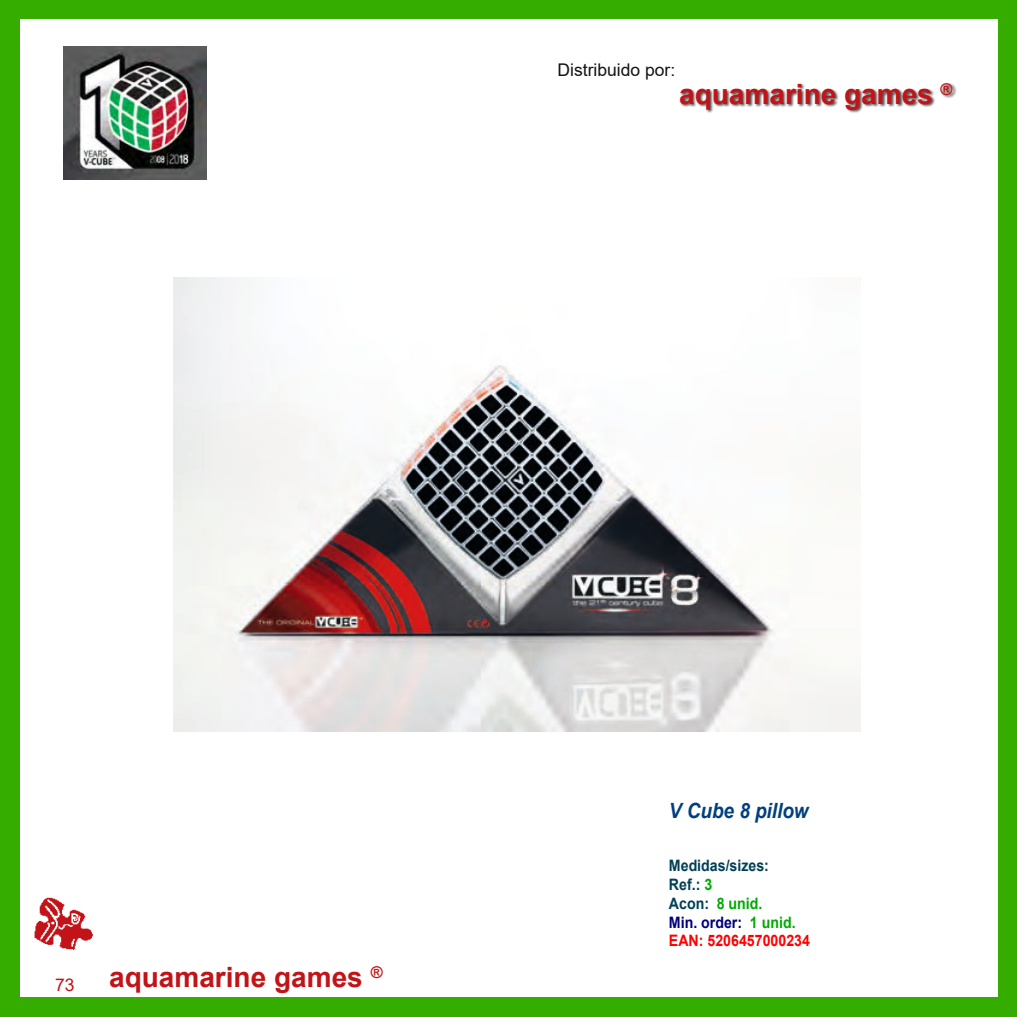
<style>
.page{position:relative;width:1017px;height:1017px;background:#34ac00}
.page>*{position:absolute;margin:0;border:0;box-sizing:border-box;transform-origin:0 0}
.t1{font:700 28px "Arial";color:#c21418}
.t2{font:italic 700 21px "Arial";color:#004080;scale:.9 1}
.t3{font:17.5px "Arial";color:#141314}
.t4{font:700 15.75px/18.9px "Arial";color:#004055;scale:.9 1}
.s1{color:#0a0}
.s2{color:#000080}
.s3{color:#f00}
</style>
<div class="page">
<div style="left:20px;top:20px;width:977px;height:977px;background:#fff"></div>
<img style="left:34px;top:897px;width:59px;height:53px">
<div style="left:679px;top:83px;width:277px;height:30px;background:#141314;opacity:.75"></div>
<img style="left:63px;top:47px;width:144px;height:133px">
<img style="left:174px;top:278px;width:687px;height:454px">
<p class="t3" style="left:558px;top:58px;width:119px">Distribuido por:</p>
<h1 class="t1" style="left:679px;top:75px;width:275px">aquamarine games <sup>®</sup></h1>
<h1 class="t1" style="left:55px;top:957px;width:329px"><sub>73</sub> aquamarine games <sup>®</sup></h1>
<h2 class="t2" style="left:669px;top:796px;width:157px">V Cube 8 pillow</h2>
<p class="t4" style="left:669px;top:856px;width:158px">Medidas/sizes:<br>Ref.: <span class="s1">3<br></span>Acon: <span class="s1">8</span> <span class="s1">unid.<br></span><span class="s2">Min. order:</span> <span class="s1">1 unid.<br></span><span class="s3">EAN: 5206457000234</span></p>
</div>
